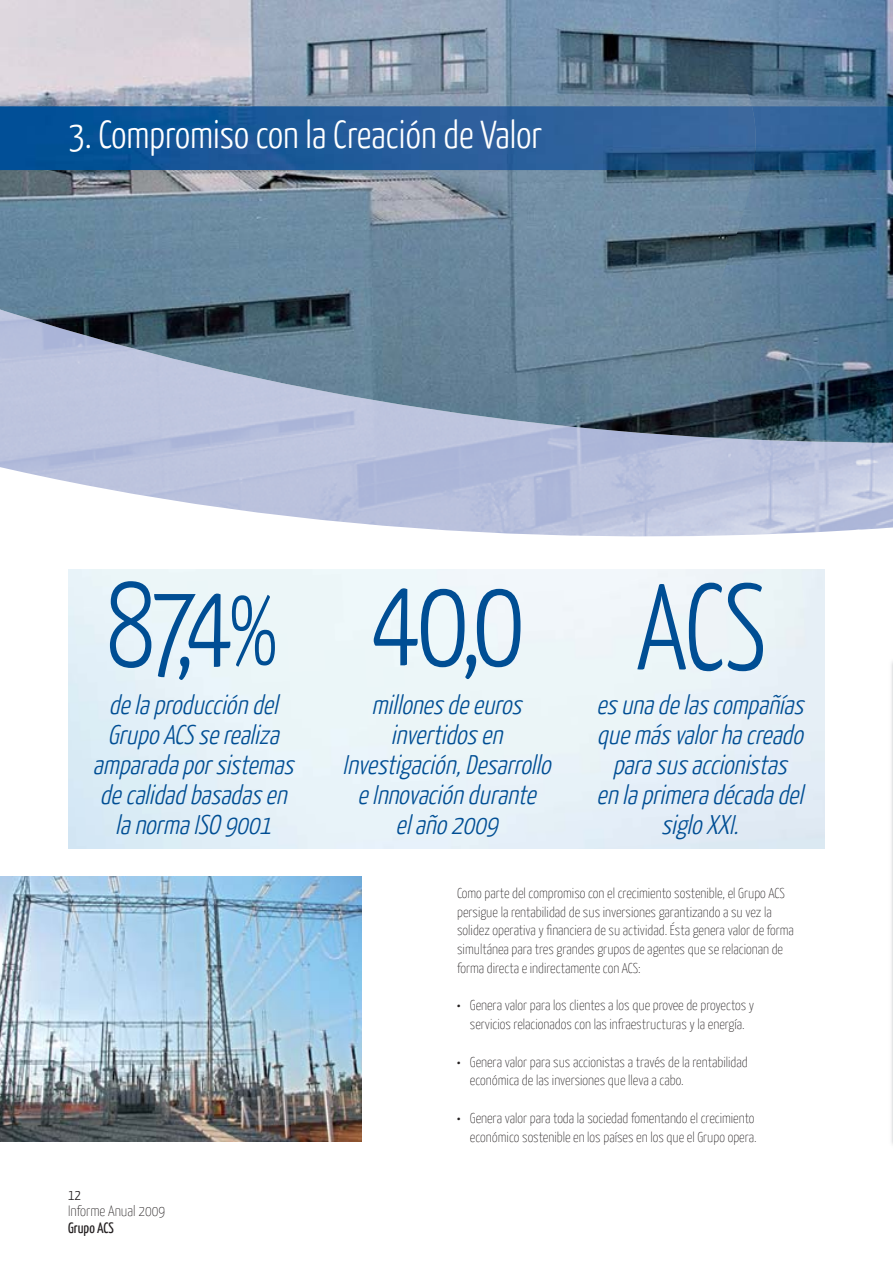
<style>
.page{position:relative;width:893px;height:1263px;background:#fff}
.page>*{position:absolute;margin:0;border:0;box-sizing:border-box;transform-origin:0 0}
.t1{font:300 121.35px "Yanone Kaffeesatz";color:#004e94;scale:.95 1}
.t2{font:300 39px "Yanone Kaffeesatz";color:#fff}
.t3{font:italic 300 27px/30px "Yanone Kaffeesatz";color:#004e94;text-align:center}
.t4{font:100 15px "Yanone Kaffeesatz";color:#231f20}
.t5{font:15px "Yanone Kaffeesatz";color:#231f20}
.t6{font:300 15px "Yanone Kaffeesatz";color:#231f20}
.t7{font:100 14.25px/18.8px "Yanone Kaffeesatz";color:#231f20}
.s1{font-size:97.05px}
.s2{font-size:127.5px}
.s3{font-weight:700}
</style>
<div class="page">
<img style="left:0;top:443px;width:893px;height:94px">
<img style="left:0;top:0;width:893px;height:443px">
<img style="left:0;top:106px;width:752px;height:64px">
<img style="left:0;top:876px;width:361px;height:266px">
<img style="left:891px;top:662px;width:2px;height:482px">
<img style="left:712px;top:0;width:181px;height:106px">
<img style="left:704px;top:170px;width:189px;height:272px">
<img style="left:752px;top:106px;width:141px;height:64px">
<h2 class="t2" style="left:68px;top:119px;width:476px">3. Compromiso con la Creación de Valor</h2>
<h1 class="t1" style="left:105px;top:578px;width:697px">87,4<span class="s1">%</span> <span class="s2">40,0</span> ACS</h1>
<h3 class="t3" style="left:93px;top:692px;width:207px">de laproducción del<br>Grupo ACS se realiza amparadaporsistemas de calidad basadas en lanormaISO 9001</h3>
<h3 class="t3" style="left:343px;top:692px;width:215px">millones de euros invertidos en<br>Investigación,Desarrollo e Innovación durante elaño 2009</h3>
<h3 class="t3" style="left:596px;top:692px;width:214px">esunade lascompañías que más valorhacreado parasusaccionistas en laprimeradécadadel siglo XXI.</h3>
<p class="t6" style="left:68px;top:1189px;width:14px">12</p>
<p class="t4" style="left:68px;top:1205px;width:99px">Informe Anual 2009</p>
<p class="t5" style="left:68px;top:1222px;width:47px">Grupo ACS</p>
<p class="t7" style="left:457px;top:885px;width:338px">Como parte del compromiso con el crecimiento sostenible, el Grupo ACS persigue la rentabilidad de sus inversiones garantizando a su vez la solidez operativa y financiera de su actividad. Ésta genera valor de forma simultánea para tres grandes grupos de agentes que se relacionan de forma directa e indirectamente con ACS:</p>
<p class="t7" style="left:457px;top:997px;width:299px;text-align:center"><span class="s3">•</span> Genera valor para los clientes a los que provee de proyectos y servicios relacionados con las infraestructuras y la energía.</p>
<p class="t7" style="left:470px;top:1053px;width:279px;text-indent:-13px"><span class="s3">•</span> Genera valor para sus accionistas a través de la rentabilidad económica de las inversiones que lleva a cabo.</p>
<p class="t7" style="left:457px;top:1110px;width:301px;text-align:right"><span class="s3">•</span> Genera valor para toda la sociedad fomentando el crecimiento económico sostenible en los países en los que el Grupo opera.</p>
</div>
